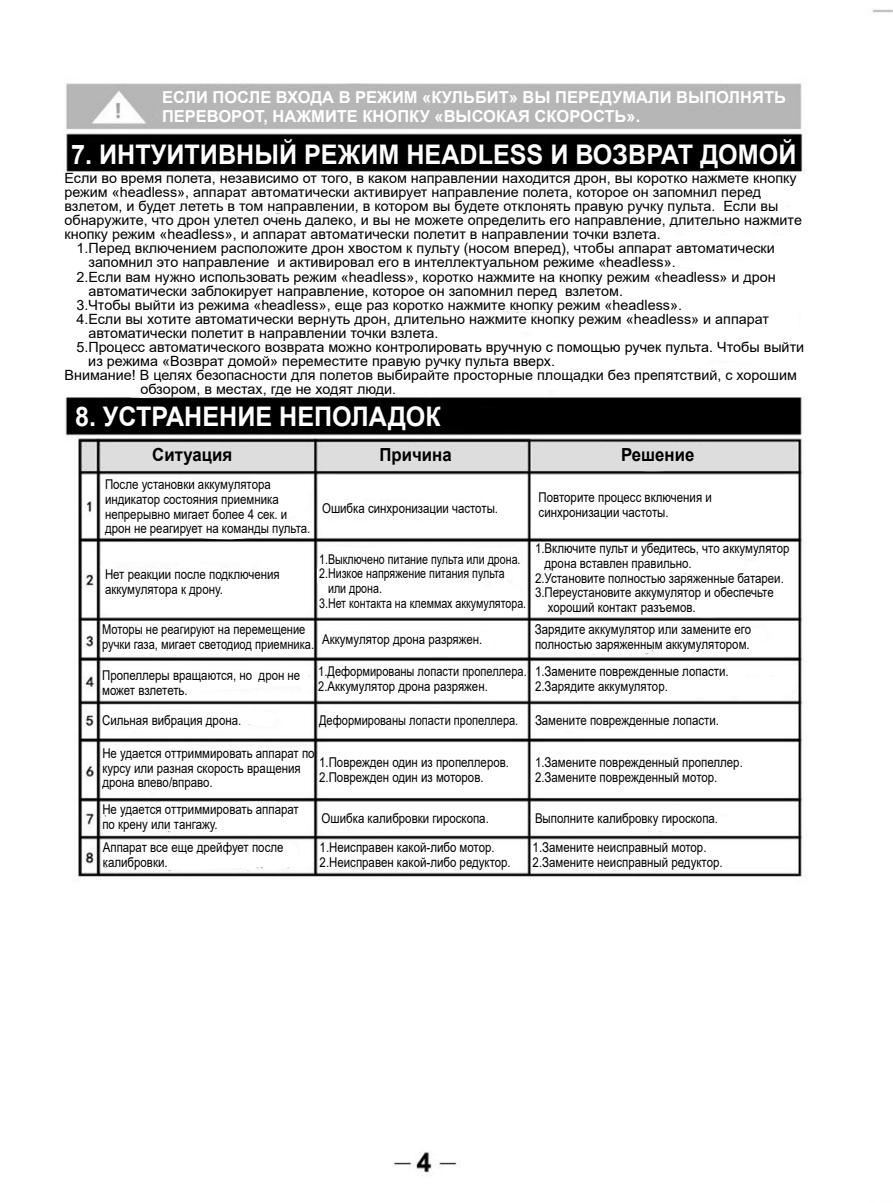
<style>
.page{position:relative;width:893px;height:1203px;background:#fff}
.page>*{position:absolute;margin:0;border:0;box-sizing:border-box;transform-origin:0 0}
.t1{font:700 27px "Arial";color:#fff;scale:.93 1}
.t2{font:700 18px "Arial";color:#000;scale:.93 1}
.t3{font:700 16.5px/19.8px "Arial";color:#fff}
.t4{font:14.1px "Arial";color:#000}
.t5{font:13.5px/14.7px "Arial";color:#000;scale:.85 1}
.t6{font:13.5px/14.7px "Arial";color:#000;scale:.82 1}
.t7{font:13.5px "Arial";color:#000;scale:.79 1}
</style>
<div class="page">
<img style="left:65px;top:9px;width:828px;height:1164px">
<div style="left:151px;top:83px;width:633px;height:46px;background:#b6b6b6"></div>
<div style="left:78px;top:136px;width:474px;height:33px;background:#000"></div>
<svg style="left:65px;top:169px;width:741px;height:230px"></svg>
<div style="left:597px;top:443px;width:110px;height:28px;background:#ddd"></div>
<svg style="left:531px;top:495px;width:242px;height:37px"></svg>
<svg style="left:535px;top:540px;width:234px;height:115px"></svg>
<svg style="left:101px;top:619px;width:407px;height:81px"></svg>
<svg style="left:99px;top:707px;width:180px;height:26px"></svg>
<svg style="left:318px;top:708px;width:149px;height:27px"></svg>
<svg style="left:97px;top:444px;width:427px;height:161px"></svg>
<svg style="left:104px;top:742px;width:201px;height:50px"></svg>
<svg style="left:320px;top:749px;width:171px;height:40px"></svg>
<svg style="left:536px;top:666px;width:259px;height:123px"></svg>
<svg style="left:319px;top:800px;width:174px;height:32px"></svg>
<svg style="left:537px;top:801px;width:200px;height:31px"></svg>
<svg style="left:100px;top:799px;width:201px;height:72px"></svg>
<svg style="left:316px;top:841px;width:90px;height:29px"></svg>
<svg style="left:531px;top:840px;width:136px;height:31px"></svg>
<div style="left:85px;top:400px;width:470px;height:34px;background:#000"></div>
<p class="t3" style="left:162px;top:87px;width:625px">ЕСЛИ ПОСЛЕ ВХОДА В РЕЖИМ «КУЛЬБИТ» ВЫ ПЕРЕДУМАЛИ ВЫПОЛНЯТЬ<br>ПЕРЕВОРОТ, НАЖМИТЕ КНОПКУ «ВЫСОКАЯ СКОРОСТЬ».</p>
<h1 class="t1" style="left:71px;top:136px;width:781px">7. ИНТУИТИВНЫЙ РЕЖИМ HEADLESS И ВОЗВРАТ ДОМОЙ</h1>
<p class="t4" style="left:65px;top:168px;width:734px">Если во время полета, независимо от того, в каком направлении находится дрон, вы коротко нажмете кнопку</p>
<p class="t4" style="left:65px;top:182px;width:698px">режим «headless», аппарат автоматически активирует направление полета, которое он запомнил перед</p>
<p class="t4" style="left:64px;top:196px;width:715px">взлетом, и будет лететь в том направлении, в котором вы будете отклонять правую ручку пульта. Если вы</p>
<p class="t4" style="left:65px;top:210px;width:739px">обнаружите, что дрон улетел очень далеко, и вы не можете определить его направление, длительно нажмите</p>
<p class="t4" style="left:65px;top:224px;width:598px">кнопку режим «headless», и аппарат автоматически полетит в направлении точки взлета.</p>
<p class="t4" style="left:76px;top:239px;width:700px">1.Перед включением расположите дрон хвостом к пульту (носом вперед), чтобы аппарат автоматически</p>
<p class="t4" style="left:88px;top:253px;width:589px">запомнил это направление и активировал его в интеллектуальном режиме «headless».</p>
<p class="t4" style="left:76px;top:267px;width:701px">2.Если вам нужно использовать режим «headless», коротко нажмите на кнопку режим «headless» и дрон</p>
<p class="t4" style="left:88px;top:281px;width:536px">автоматически заблокирует направление, которое он запомнил перед взлетом.</p>
<p class="t4" style="left:76px;top:295px;width:607px">3.Чтобы выйти из режима «headless», еще раз коротко нажмите кнопку режим «headless».</p>
<p class="t4" style="left:76px;top:309px;width:694px">4.Если вы хотите автоматически вернуть дрон, длительно нажмите кнопку режим «headless» и аппарат</p>
<p class="t4" style="left:88px;top:323px;width:352px">автоматически полетит в направлении точки взлета.</p>
<p class="t4" style="left:76px;top:337px;width:729px">5.Процесс автоматического возврата можно контролировать вручную с помощью ручек пульта. Чтобы выйти</p>
<p class="t4" style="left:88px;top:351px;width:468px">из режима «Возврат домой» переместите правую ручку пульта вверх.</p>
<p class="t4" style="left:65px;top:365px;width:734px">Внимание! В целях безопасности для полетов выбирайте просторные площадки без препятствий, с хорошим</p>
<p class="t4" style="left:140px;top:380px;width:257px">обзором, в местах, где не ходят люди.</p>
<h1 class="t1" style="left:75px;top:397px;width:395px">8. УСТРАНЕНИЕ НЕПОЛАДОК</h1>
<p class="t2" style="left:152px;top:441px;width:87px">Ситуация</p>
<p class="t2" style="left:380px;top:441px;width:79px">Причина</p>
<p class="t2" style="left:621px;top:441px;width:80px">Решение</p>
<p class="t5" style="left:105px;top:477px;width:243px">После установки аккумулятора индикатор состояния приемника непрерывно мигает более 4 сек. и дрон не реагирует на команды пульта.</p>
<p class="t5" style="left:322px;top:500px;width:209px">Ошибка синхронизации частоты.</p>
<p class="t5" style="left:538px;top:490px;width:205px">Повторите процесс включения и синхронизации частоты.</p>
<p class="t5" style="left:105px;top:566px;width:207px">Нет реакции после подключения аккумулятора к дрону.</p>
<p class="t7" style="left:319px;top:549px;width:256px">1.Выключено питание пульта или дрона.</p>
<p class="t7" style="left:319px;top:564px;width:236px">2.Низкое напряжение питания пульта</p>
<p class="t7" style="left:328px;top:579px;width:70px">или дрона.</p>
<p class="t7" style="left:319px;top:593px;width:264px">3.Нет контакта на клеммах аккумулятора.</p>
<p class="t5" style="left:535px;top:541px;width:301px">1.Включите пульт и убедитесь, что аккумулятор</p>
<p class="t5" style="left:544px;top:556px;width:175px">дрона вставлен правильно.</p>
<p class="t5" style="left:535px;top:570px;width:294px">2.Установите полностью заряженные батареи.</p>
<p class="t5" style="left:535px;top:585px;width:282px">3.Переустановите аккумулятор и обеспечьте</p>
<p class="t5" style="left:548px;top:600px;width:175px">хороший контакт разъемов.</p>
<p class="t6" style="left:102px;top:622px;width:465px">Моторы не реагируют на перемещение<br>ручки газа, мигает светодиод приемника. Аккумулятор дрона разряжен.</p>
<p class="t5" style="left:535px;top:622px;width:256px">Зарядите аккумулятор или замените его полностью заряженным аккумулятором.</p>
<p class="t5" style="left:102px;top:667px;width:235px">Пропеллеры вращаются, но дрон не может взлететь.</p>
<p class="t6" style="left:318px;top:664px;width:256px">1.Деформированы лопасти пропеллера.<br>2.Аккумулятор дрона разряжен.</p>
<p class="t5" style="left:535px;top:664px;width:229px">1.Замените поврежденные лопасти.<br>2.Зарядите аккумулятор.</p>
<p class="t5" style="left:102px;top:712px;width:165px">Сильная вибрация дрона.</p>
<p class="t6" style="left:319px;top:712px;width:489px">Деформированы лопасти пропеллера. Замените поврежденные лопасти.</p>
<p class="t5" style="left:102px;top:745px;width:251px">Не удается оттриммировать аппарат по курсу или разная скорость вращения дрона влево/вправо.</p>
<p class="t5" style="left:319px;top:755px;width:225px">1.Поврежден один из пропеллеров.<br>2.Поврежден один из моторов.</p>
<p class="t5" style="left:535px;top:755px;width:246px">1.Замените поврежденный пропеллер.<br>2.Замените поврежденный мотор.</p>
<p class="t5" style="left:102px;top:802px;width:233px">Не удается оттриммировать аппарат по крену или тангажу.</p>
<p class="t5" style="left:322px;top:811px;width:198px">Ошибка калибровки гироскопа.</p>
<p class="t5" style="left:535px;top:811px;width:217px">Выполните калибровку гироскопа.</p>
<p class="t5" style="left:103px;top:839px;width:214px">Аппарат все еще дрейфует после калибровки.</p>
<p class="t5" style="left:320px;top:839px;width:226px">1.Неисправен какой-либо мотор.<br>2.Неисправен какой-либо редуктор.</p>
<p class="t5" style="left:533px;top:839px;width:225px">1.Замените неисправный мотор.<br>2.Замените неисправный редуктор.</p>
</div>
